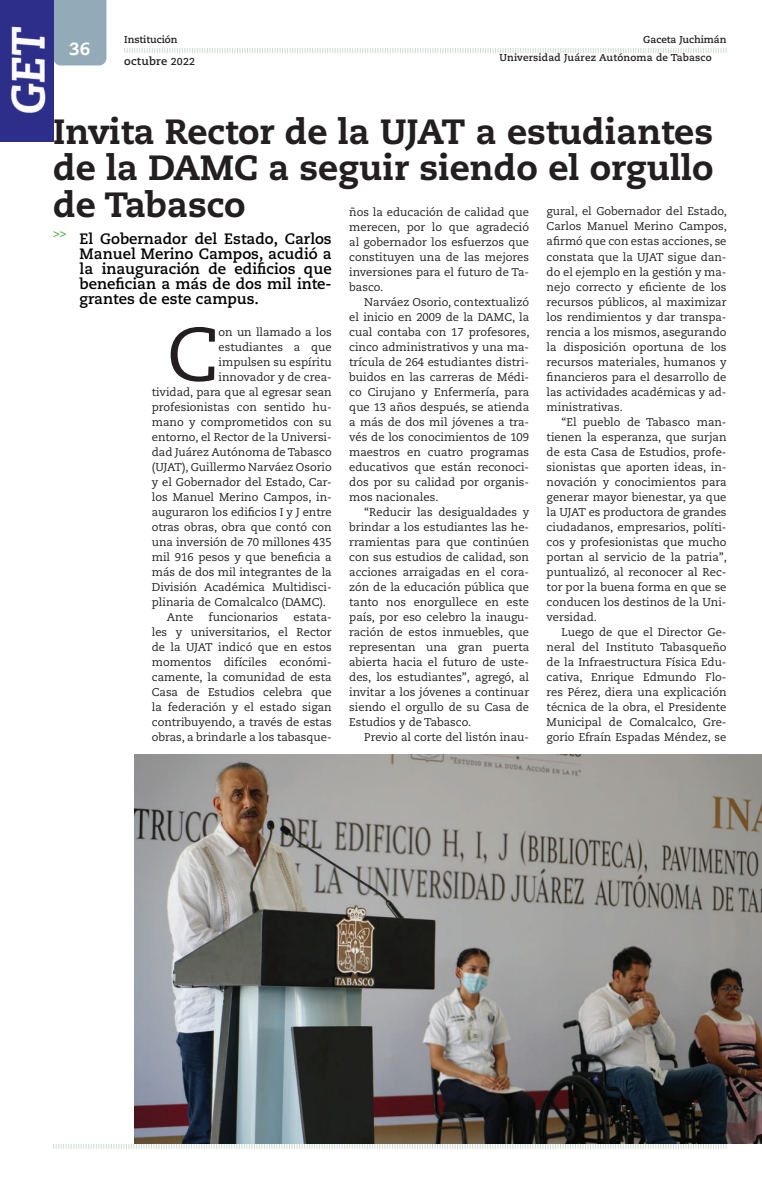
<style>
.page{position:relative;width:762px;height:1188px;background:#fff}
.page>*{position:absolute;margin:0;border:0;box-sizing:border-box;transform-origin:0 0}
.t1{font:75.5px "Caecilia LT Std";color:#231f20}
.t2{font:800 35px/36.2px "Caecilia LT Std";color:#231f20;text-align:justify}
.t3{font:800 17.5px "Caecilia LT Std";color:#fff}
.t4{font:700 15px/15px "Caecilia LT Std";color:#000;text-align:justify}
.t5{font:11.25px/15px "Caecilia LT Std";color:#231f20;text-align:justify}
.t6{font:700 11.25px "Caecilia LT Std";letter-spacing:.02em;color:#231f20}
.t7{font:700 11.25px "Caecilia LT Std";color:#44aa42}
.t8{font:700 10px "Caecilia LT Std";letter-spacing:.02em;color:#231f20}
.t9{font:700 10px "Caecilia LT Std";color:#231f20}
.s1{font-size:10px}
</style>
<div class="page">
<div style="left:53px;top:0;width:53px;height:65px;background:#93abb8"></div>
<svg style="left:53px;top:1143px;width:674px;height:6px"></svg>
<svg style="left:124px;top:48px;width:603px;height:5px"></svg>
<img style="left:134px;top:754px;width:628px;height:389px">
<img style="left:0;top:0;width:53px;height:142px">
<h3 class="t3" style="left:69px;top:38px;width:22px">36</h3>
<p class="t9" style="left:124px;top:34px;width:55px">Institución</p>
<p class="t6" style="left:124px;top:55px;width:72px">octubre <span class="s1">2022</span></p>
<p class="t9" style="left:643px;top:34px;width:85px">Gaceta Juchimán</p>
<p class="t8" style="left:499px;top:51px;width:214px">Universidad Juárez Autónoma de Tabasco</p>
<h2 class="t2" style="left:53px;top:114px;width:662px">Invita Rector de la UJAT a estudiantes de la DAMC a seguir siendo el orgullo de Tabasco</h2>
<p class="t5" style="left:349px;top:204px;width:181px">ños la educación de calidad que merecen, por lo que agradeció al gobernador los esfuerzos que constituyen una de las mejores inversiones para el futuro de Ta&shy;basco.</p>
<p class="t5" style="left:349px;top:294px;width:182px;text-indent:15px">Narváez Osorio, contextualizó el inicio en 2009 de la DAMC, la cual contaba con 17 profesores, cinco administrativos y una ma&shy;trícula de 264 estudiantes distri&shy;buidos en las carreras de Médi&shy;co Cirujano y Enfermería, para que 13 años después, se atienda a más de dos mil jóvenes a tra&shy;vés de los conocimientos de 109 maestros en cuatro programas educativos que están reconoci&shy;dos por su calidad por organis&shy;mos nacionales.</p>
<p class="t5" style="left:349px;top:504px;width:181px;text-indent:15px">“Reducir las desigualdades y brindar a los estudiantes las he&shy;rramientas para que continúen con sus estudios de calidad, son acciones arraigadas en el cora&shy;zón de la educación pública que tanto nos enorgullece en este país, por eso celebro la inaugu&shy;ración de estos inmuebles, que representan una gran puerta abierta hacia el futuro de uste&shy;des, los estudiantes”, agregó, al invitar a los jóvenes a continuar siendo el orgullo de su Casa de Estudios y de Tabasco.</p>
<p class="t5" style="left:364px;top:729px;width:166px">Previo al corte del listón inau-</p>
<p class="t5" style="left:547px;top:204px;width:182px">gural, el Gobernador del Estado, Carlos Manuel Merino Campos, afirmó que con estas acciones, se constata que la UJAT sigue dan&shy;do el ejemplo en la gestión y ma&shy;nejo correcto y eficiente de los recursos públicos, al maximizar los rendimientos y dar transpa&shy;rencia a los mismos, asegurando la disposición oportuna de los recursos materiales, humanos y financieros para el desarrollo de las actividades académicas y ad&shy;ministrativas.</p>
<p class="t5" style="left:547px;top:414px;width:182px;text-indent:15px">“El pueblo de Tabasco man&shy;tienen la esperanza, que surjan de esta Casa de Estudios, profe&shy;sionistas que aporten ideas, in&shy;novación y conocimientos para generar mayor bienestar, ya que la UJAT es productora de grandes ciudadanos, empresarios, políti&shy;cos y profesionistas que mucho portan al servicio de la patria”, puntualizó, al reconocer al Rec&shy;tor por la buena forma en que se conducen los destinos de la Uni&shy;versidad.</p>
<p class="t5" style="left:547px;top:624px;width:181px;text-indent:15px">Luego de que el Director Ge&shy;neral del Instituto Tabasqueño de la Infraestructura Física Edu&shy;cativa, Enrique Edmundo Flo&shy;res Pérez, diera una explicación técnica de la obra, el Presidente Municipal de Comalcalco, Gre&shy;gorio Efraín Espadas Méndez, se</p>
<p class="t7" style="left:53px;top:227px;width:15px">&gt;&gt;</p>
<h3 class="t4" style="left:80px;top:231px;width:254px">El Gobernador del Estado, Carlos Manuel Merino Campos, acudió a la inauguración de edificios que benefician a más de dos mil inte&shy;grantes de este campus.</h3>
<h1 class="t1" style="left:167px;top:311px;width:53px">C</h1>
<p class="t5" style="left:219px;top:324px;width:115px">on un llamado a los</p>
<p class="t5" style="left:219px;top:339px;width:115px">estudiantes a que</p>
<p class="t5" style="left:219px;top:354px;width:115px">impulsen su espíritu</p>
<p class="t5" style="left:219px;top:369px;width:115px">innovador y de crea-</p>
<p class="t5" style="left:152px;top:384px;width:181px">tividad, para que al egresar sean</p>
<p class="t5" style="left:152px;top:399px;width:181px">profesionistas con sentido hu-</p>
<p class="t5" style="left:152px;top:414px;width:181px">mano y comprometidos con su</p>
<p class="t5" style="left:152px;top:429px;width:181px">entorno, el Rector de la Universi-</p>
<p class="t5" style="left:152px;top:444px;width:181px">dad Juárez Autónoma de Tabasco</p>
<p class="t5" style="left:152px;top:459px;width:181px">(UJAT), Guillermo Narváez Osorio</p>
<p class="t5" style="left:152px;top:474px;width:181px">y el Gobernador del Estado, Car-</p>
<p class="t5" style="left:152px;top:489px;width:181px">los Manuel Merino Campos, in-</p>
<p class="t5" style="left:152px;top:504px;width:181px">auguraron los edificios I y J entre</p>
<p class="t5" style="left:152px;top:519px;width:181px">otras obras, obra que contó con</p>
<p class="t5" style="left:152px;top:534px;width:181px">una inversión de 70 millones 435</p>
<p class="t5" style="left:152px;top:549px;width:181px">mil 916 pesos y que beneficia a</p>
<p class="t5" style="left:152px;top:564px;width:181px">más de dos mil integrantes de la</p>
<p class="t5" style="left:152px;top:579px;width:181px">División Académica Multidisci-</p>
<p class="t5" style="left:152px;top:594px;width:176px">plinaria de Comalcalco (DAMC).</p>
<p class="t5" style="left:167px;top:609px;width:28px">Ante</p>
<p class="t5" style="left:209px;top:609px;width:71px">funcionarios</p>
<p class="t5" style="left:152px;top:609px;width:181px;text-indent:142px">estata&shy;les y universitarios, el Rector de la UJAT indicó que en estos momentos difíciles económi&shy;camente, la comunidad de esta Casa de Estudios celebra que la federación y el estado sigan contribuyendo, a través de estas obras, a brindarle a los tabasque-</p>
</div>
